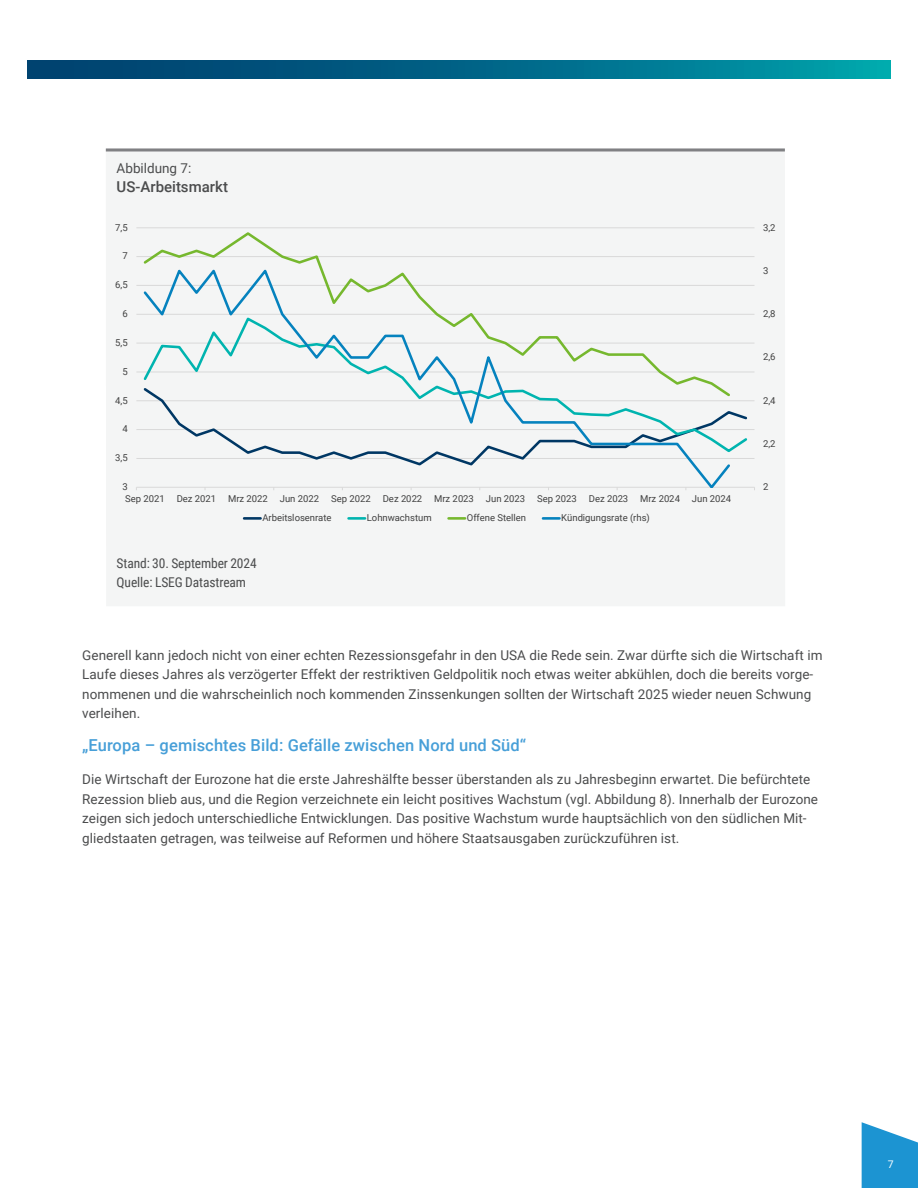
<style>
.page{position:relative;width:918px;height:1188px;background:#fff}
.page>*{position:absolute;margin:0;border:0;box-sizing:border-box;transform-origin:0 0}
.t1{font:500 16.5px "Roboto";letter-spacing:.005em;color:#479fd8}
.t2{font:500 15px "Roboto";color:#4b4c4d}
.t3{font:13.5px/19.5px "Roboto";letter-spacing:.005em;color:#4b4c4d}
.t4{font:13.5px/19.2px "Roboto Condensed";letter-spacing:-.005em;color:#4b4c4d}
.t5{font:10.5px "Roboto";color:#fff}
.t6{font:9.45px "Roboto";color:#404040}
</style>
<div class="page">
<svg style="left:862px;top:1122px;width:56px;height:66px"></svg>
<div style="left:0;top:60px;width:891px;height:19px;background:linear-gradient(to right,#003368,#009ca9)"></div>
<div style="left:0;top:0;width:27px;height:1188px;background:#fff"></div>
<div style="left:106px;top:148px;width:679px;height:458px;background:#f4f5f5"></div>
<hr style="left:106px;top:148px;width:679px;height:3px;background:#808083">
<hr style="left:136px;top:458px;width:619px;height:1px;background:#d9d9d9">
<hr style="left:136px;top:429px;width:619px;height:1px;background:#d9d9d9">
<hr style="left:136px;top:400px;width:619px;height:1px;background:#d9d9d9">
<hr style="left:136px;top:372px;width:619px;height:1px;background:#d9d9d9">
<hr style="left:136px;top:343px;width:619px;height:1px;background:#d9d9d9">
<hr style="left:136px;top:314px;width:619px;height:1px;background:#d9d9d9">
<hr style="left:136px;top:285px;width:619px;height:1px;background:#d9d9d9">
<hr style="left:136px;top:256px;width:619px;height:1px;background:#d9d9d9">
<hr style="left:136px;top:227px;width:619px;height:1px;background:#d9d9d9">
<hr style="left:136px;top:487px;width:619px;height:1px;background:#d9d9d9">
<svg style="left:143px;top:232px;width:179px;height:34px"></svg>
<svg style="left:141px;top:266px;width:591px;height:222px"></svg>
<hr style="left:244px;top:517px;width:17px;height:3px;background:#003764">
<hr style="left:349px;top:517px;width:16px;height:3px;background:#00b4af">
<hr style="left:449px;top:517px;width:16px;height:3px;background:#76b82e">
<hr style="left:543px;top:517px;width:16px;height:3px;background:#0582be">
<p class="t3" style="left:117px;top:158px;width:76px">Abbildung 7:</p>
<p class="t2" style="left:117px;top:176px;width:113px">US-Arbeitsmarkt</p>
<p class="t6" style="left:115px;top:221px;width:14px">7,5</p>
<p class="t6" style="left:122px;top:249px;width:7px">7</p>
<p class="t6" style="left:115px;top:278px;width:14px">6,5</p>
<p class="t6" style="left:122px;top:307px;width:7px">6</p>
<p class="t6" style="left:115px;top:336px;width:14px">5,5</p>
<p class="t6" style="left:122px;top:365px;width:7px">5</p>
<p class="t6" style="left:115px;top:394px;width:14px">4,5</p>
<p class="t6" style="left:122px;top:422px;width:7px">4</p>
<p class="t6" style="left:115px;top:451px;width:14px">3,5</p>
<p class="t6" style="left:122px;top:480px;width:7px">3</p>
<p class="t6" style="left:125px;top:492px;width:41px">Sep 2021</p>
<p class="t6" style="left:177px;top:492px;width:41px">Dez 2021</p>
<p class="t6" style="left:228px;top:492px;width:41px">Mrz 2022</p>
<p class="t6" style="left:280px;top:492px;width:41px">Jun 2022</p>
<p class="t6" style="left:331px;top:492px;width:41px">Sep 2022</p>
<p class="t6" style="left:383px;top:492px;width:41px">Dez 2022</p>
<p class="t6" style="left:434px;top:492px;width:41px">Mrz 2023</p>
<p class="t6" style="left:486px;top:492px;width:41px">Jun 2023</p>
<p class="t6" style="left:537px;top:492px;width:41px">Sep 2023</p>
<p class="t6" style="left:589px;top:492px;width:41px">Dez 2023</p>
<p class="t6" style="left:640px;top:492px;width:41px">Mrz 2024</p>
<p class="t6" style="left:692px;top:492px;width:41px">Jun 2024</p>
<p class="t6" style="left:262px;top:511px;width:71px">Arbeitslosenrate</p>
<p class="t6" style="left:367px;top:511px;width:66px">Lohnwachstum</p>
<p class="t6" style="left:467px;top:511px;width:61px">Offene Stellen</p>
<p class="t6" style="left:561px;top:511px;width:90px">Kündigungsrate (rhs)</p>
<p class="t4" style="left:117px;top:553px;width:142px">Stand: 30. September 2024<br>Quelle: LSEG Datastream</p>
<p class="t6" style="left:763px;top:221px;width:14px">3,2</p>
<p class="t6" style="left:763px;top:264px;width:7px">3</p>
<p class="t6" style="left:763px;top:307px;width:14px">2,8</p>
<p class="t6" style="left:763px;top:350px;width:14px">2,6</p>
<p class="t6" style="left:763px;top:394px;width:14px">2,4</p>
<p class="t6" style="left:763px;top:437px;width:14px">2,2</p>
<p class="t6" style="left:763px;top:480px;width:7px">2</p>
<p class="t3" style="left:82px;top:645px;width:742px">Generell kann jedoch nicht von einer echten Rezessionsgefahr in den USA die Rede sein. Zwar dürfte sich die Wirtschaft im Laufe dieses Jahres als verzögerter Effekt der restriktiven Geldpolitik noch etwas weiter abkühlen, doch die bereits vorge&shy;nommenen und die wahrscheinlich noch kommenden Zinssenkungen sollten der Wirtschaft 2025 wieder neuen Schwung verleihen.</p>
<p class="t1" style="left:82px;top:734px;width:446px">„Europa – gemischtes Bild: Gefälle zwischen Nord und Süd“</p>
<p class="t3" style="left:82px;top:769px;width:737px">Die Wirtschaft der Eurozone hat die erste Jahreshälfte besser überstanden als zu Jahresbeginn erwartet. Die befürchtete Rezession blieb aus, und die Region verzeichnete ein leicht positives Wachstum (vgl. Abbildung 8). Innerhalb der Eurozone zeigen sich jedoch unterschiedliche Entwicklungen. Das positive Wachstum wurde hauptsächlich von den südlichen Mit&shy;gliedstaaten getragen, was teilweise auf Reformen und höhere Staatsausgaben zurückzuführen ist.</p>
<p class="t5" style="left:888px;top:1157px;width:7px">7</p>
</div>
